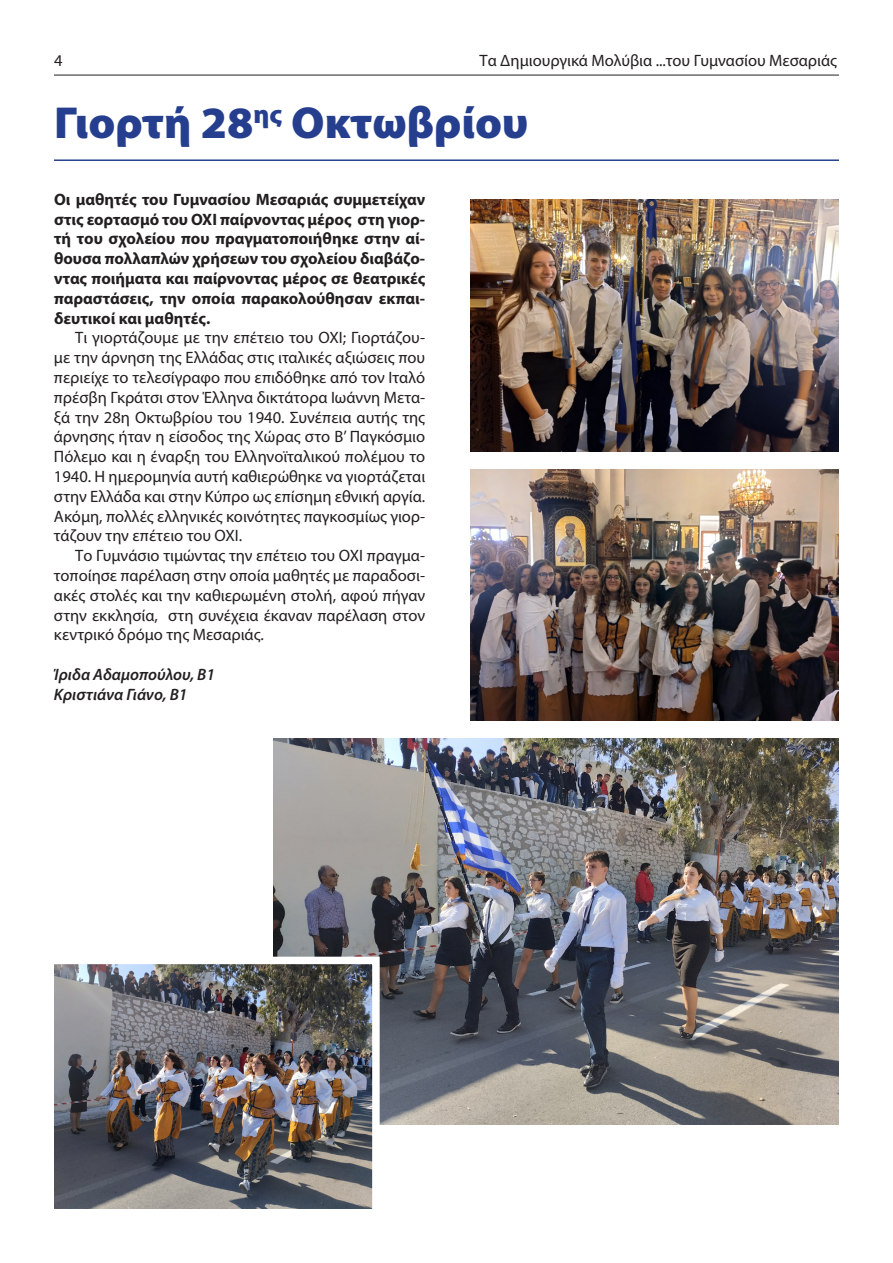
<style>
.page{position:relative;width:893px;height:1263px;background:#fff}
.page>*{position:absolute;margin:0;border:0;box-sizing:border-box;transform-origin:0 0}
.t1{font:900 45px "Myriad Pro";color:#253f8e}
.t2{font:16.5px/19.8px "Myriad Pro";color:#231f20;text-align:justify}
.t3{font:700 16.5px/19.8px "Myriad Pro";color:#231f20;text-align:justify}
.t4{font:italic 600 16.5px/19.8px "Myriad Pro";color:#231f20}
</style>
<div class="page">
<img style="left:273px;top:739px;width:566px;height:385px">
<img style="left:470px;top:199px;width:369px;height:252px">
<img style="left:55px;top:966px;width:316px;height:241px">
<div style="left:46px;top:957px;width:334px;height:259px;border:8px solid #fff"></div>
<img style="left:470px;top:469px;width:369px;height:252px">
<hr style="left:54px;top:75px;width:785px;height:1px;background:#231f20">
<hr style="left:54px;top:159px;width:785px;height:2px;background:#253f8e">
<p class="t2" style="left:54px;top:51px;width:10px">4</p>
<p class="t2" style="left:479px;top:51px;width:359px">Τα Δημιουργικά Μολύβια ...του Γυμνασίου Μεσαριάς</p>
<h1 class="t1" style="left:54px;top:92px;width:476px">Γιορτή 28<sup>ης</sup> Οκτωβρίου</h1>
<p class="t3" style="left:54px;top:189px;width:373px">Οι μαθητές του Γυμνασίου Μεσαριάς συμμετείχαν στις εορτασμό του ΟΧΙ παίρνοντας μέρος στη γιορ&shy;τή του σχολείου που πραγματοποιήθηκε στην αί&shy;θουσα πολλαπλών χρήσεων του σχολείου διαβάζο&shy;ντας ποιήματα και παίρνοντας μέρος σε θεατρικές παραστάσεις, την οποία παρακολούθησαν εκπαι&shy;δευτικοί και μαθητές.</p>
<p class="t2" style="left:54px;top:328px;width:373px;text-indent:21px">Τι γιορτάζουμε με την επέτειο του ΟΧΙ; Γιορτάζου&shy;με την άρνηση της Ελλάδας στις ιταλικές αξιώσεις που περιείχε το τελεσίγραφο που επιδόθηκε από τον Ιταλό πρέσβη Γκράτσι στον Έλληνα δικτάτορα Ιωάννη Μετα&shy;ξά την 28η Οκτωβρίου του 1940. Συνέπεια αυτής της άρνησης ήταν η είσοδος της Χώρας στο Β’ Παγκόσμιο Πόλεμο και η έναρξη του Ελληνοϊταλικού πολέμου το 1940. Η ημερομηνία αυτή καθιερώθηκε να γιορτάζεται στην Ελλάδα και στην Κύπρο ως επίσημη εθνική αργία.<br>Ακόμη, πολλές ελληνικές κοινότητες παγκοσμίως γιορ&shy;τάζουν την επέτειο του ΟΧΙ.</p>
<p class="t2" style="left:54px;top:545px;width:373px;text-indent:21px">Το Γυμνάσιο τιμώντας την επέτειο του ΟΧΙ πραγμα&shy;τοποίησε παρέλαση στην οποία μαθητές με παραδοσι&shy;ακές στολές και την καθιερωμένη στολή, αφού πήγαν στην εκκλησία, στη συνέχεια έκαναν παρέλαση στον κεντρικό δρόμο της Μεσαριάς.</p>
<p class="t4" style="left:54px;top:664px;width:162px">Ίριδα Αδαμοπούλου, Β1<br>Κριστιάνα Γιάνο, Β1</p>
</div>
